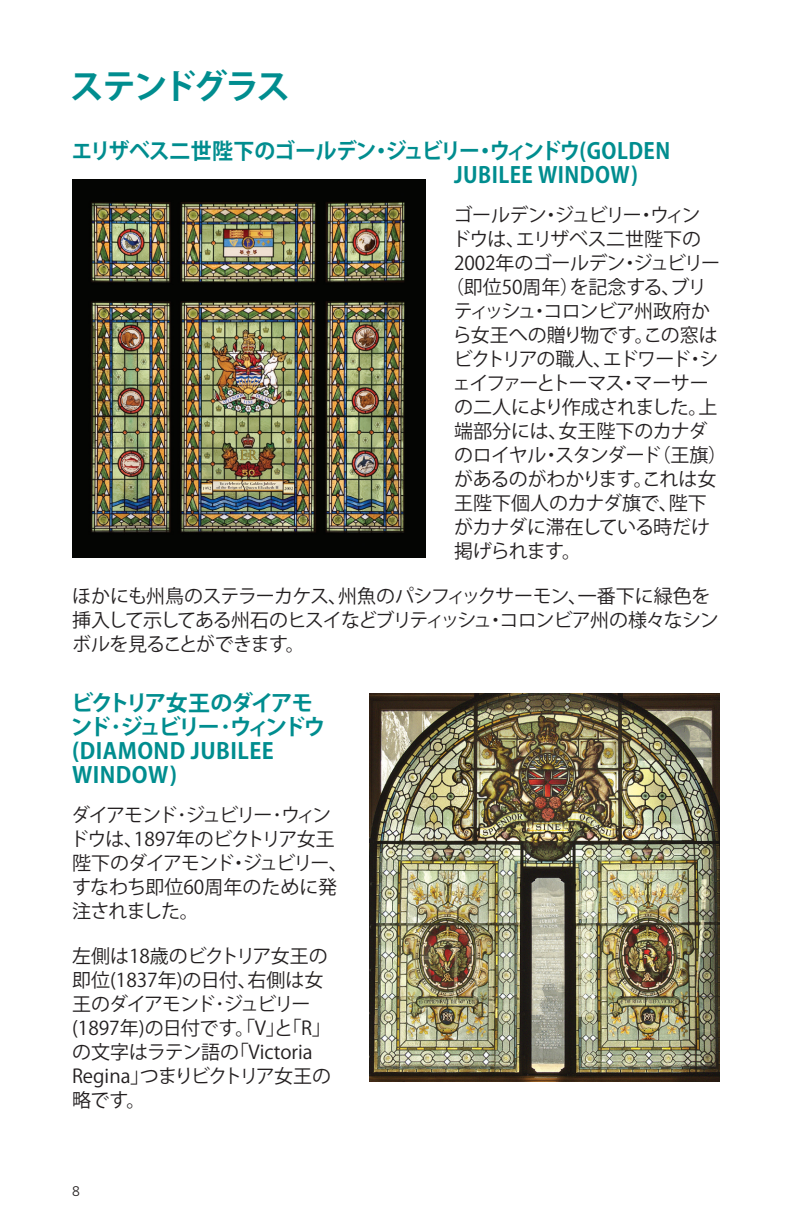
<style>
.page{position:relative;width:792px;height:1224px;background:#fff}
.page>*{position:absolute;margin:0;border:0;box-sizing:border-box;transform-origin:0 0}
.t1{font:700 34px "Koz Go Pr 6 N";letter-spacing:-.085em;color:#008d8f}
.t2{font:700 22px/24px "Koz Go Pr 6 N";letter-spacing:.01em;color:#008d8f;scale:.95 1}
.t3{font:700 22px/24px "Koz Go Pr 6 N";letter-spacing:.01em;color:#008d8f}
.t4{font:19px/24px "Koz Go Pr 6 N";letter-spacing:-.04em;color:#231f20}
.t5{font:19px/24px "Koz Go Pr 6 N";color:#231f20}
.t6{font:19px "Koz Go Pr 6 N";letter-spacing:-.02em;color:#231f20}
.t7{font:19px "Koz Go Pr 6 N";letter-spacing:-.08em;color:#231f20}
.t8{font:19px "Koz Go Pr 6 N";letter-spacing:-.095em;color:#231f20}
.t9{font:19px "Koz Go Pr 6 N";letter-spacing:-.085em;color:#231f20}
.t10{font:300 14px "Frutiger LT Std";color:#231f20}
</style>
<div class="page">
<img style="left:72px;top:180px;width:353px;height:377px">
<img style="left:369px;top:694px;width:351px;height:388px">
<h1 class="t1" style="left:70px;top:68px;width:222px">ステンドグラス</h1>
<p class="t2" style="left:454px;top:140px;width:229px;text-indent:-383px">エリザベス二世陛下のゴールデン・ジュビリー・ウィンドウ(GOLDEN<br>JUBILEE WINDOW)</p>
<p class="t8" style="left:453px;top:204px;width:249px">ゴールデン・ジュビリー・ウィン</p>
<p class="t6" style="left:452px;top:228px;width:251px">ドウは、エリザベス二世陛下の</p>
<p class="t6" style="left:454px;top:252px;width:268px">2002年のゴールデン・ジュビリー</p>
<p class="t5" style="left:445px;top:275px;width:263px">（即位50周年）を記念する、ブリ</p>
<p class="t4" style="left:454px;top:299px;width:258px">ティッシュ・コロンビア州政府か</p>
<p class="t5" style="left:453px;top:323px;width:266px">ら女王への贈り物です。この窓は</p>
<p class="t7" style="left:454px;top:348px;width:266px">ビクトリアの職人、エドワード・シ</p>
<p class="t9" style="left:452px;top:372px;width:258px">ェイファーとトーマス・マーサー</p>
<p class="t4" style="left:454px;top:395px;width:265px">の二人により作成されました。上</p>
<p class="t5" style="left:454px;top:419px;width:255px">端部分には、女王陛下のカナダ</p>
<p class="t4" style="left:454px;top:443px;width:274px">のロイヤル・スタンダード（王旗）</p>
<p class="t4" style="left:454px;top:467px;width:264px">があるのがわかります。これは女</p>
<p class="t5" style="left:454px;top:491px;width:254px">王陛下個人のカナダ旗で、陛下</p>
<p class="t4" style="left:454px;top:515px;width:258px">がカナダに滞在している時だけ</p>
<p class="t4" style="left:454px;top:539px;width:128px">掲げられます。</p>
<p class="t4" style="left:72px;top:585px;width:648px">ほかにも州鳥のステラーカケス、州魚のパシフィックサーモン、一番下に緑色を挿入して示してある州石のヒスイなどブリティッシュ・コロンビア州の様々なシンボルを見ることができます。</p>
<p class="t3" style="left:70px;top:692px;width:257px">ビクトリア女王のダイアモンド･ジュビリー･ウィンドウ(DIAMOND JUBILEE<br>WINDOW)</p>
<p class="t4" style="left:70px;top:803px;width:280px">ダイアモンド･ジュビリー･ウィンドウは、1897年のビクトリア女王陛下のダイアモンド・ジュビリー、すなわち即位60周年のために発注されました。</p>
<p class="t5" style="left:72px;top:945px;width:261px">左側は18歳のビクトリア女王の即位(1837年)の日付、右側は女王のダイアモンド･ジュビリー(1897年)の日付です。「V」と「R」の文字はラテン語の「Victoria<br>Regina」つまりビクトリア女王の略です。</p>
<p class="t10" style="left:72px;top:1183px;width:9px">8</p>
</div>
